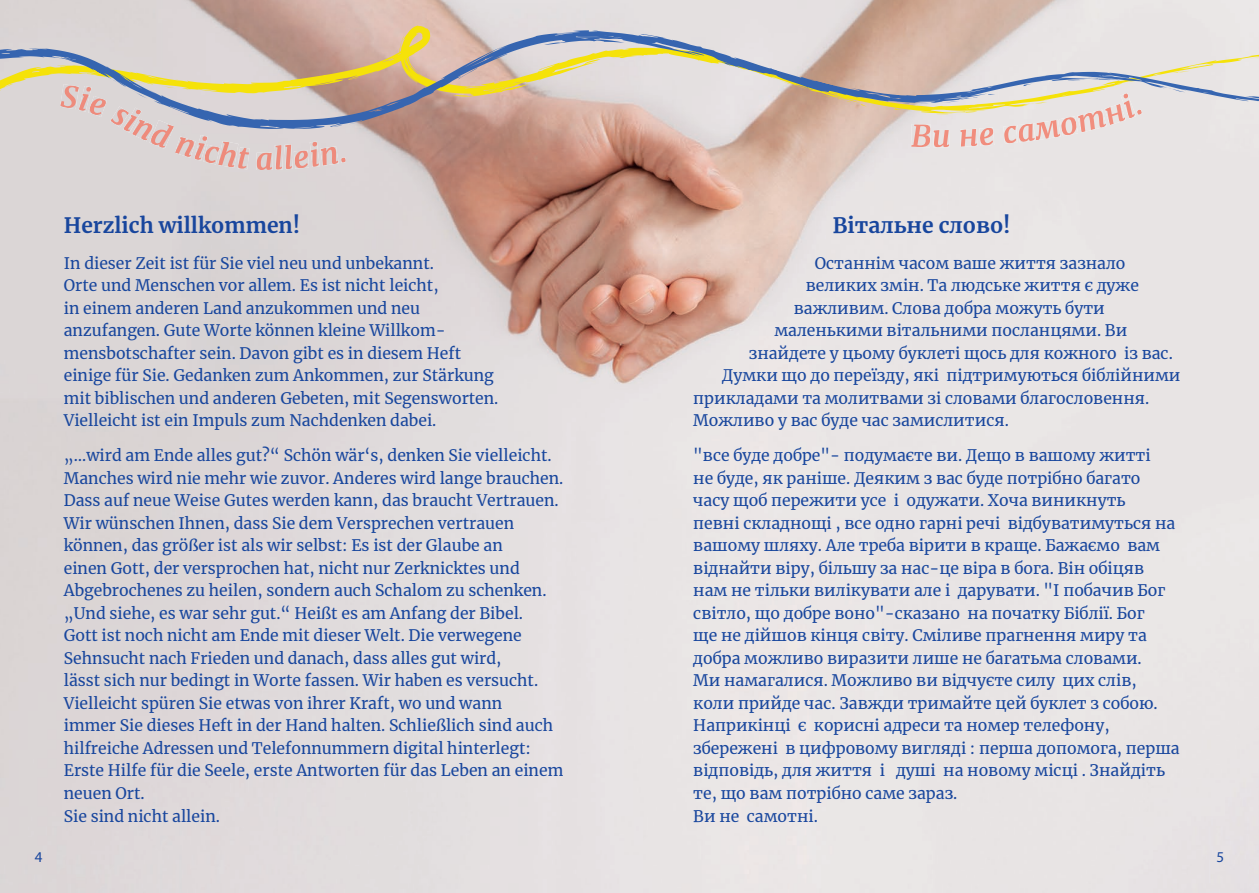
<style>
.page{position:relative;width:1259px;height:893px;background:#fff}
.page>*{position:absolute;margin:0;border:0;box-sizing:border-box;transform-origin:0 0}
.t1{font:700 21px "Merriweather";color:#18469d}
.t2{font:15.75px/22.5px "Merriweather";color:#18469d}
.t3{font:15px "Myriad Pro";color:#18469d}
</style>
<div class="page">
<img style="left:0;top:0;width:1259px;height:893px">
<svg style="left:0;top:26px;width:1259px;height:4px;background:#dbcdc7"></svg>
<svg style="left:0;top:30px;width:1259px;height:99px;background:#d0c5b8"></svg>
<svg style="left:112px;top:79px;width:8px;height:3px"></svg>
<svg style="left:657px;top:47px;width:13px;height:8px"></svg>
<svg style="left:1064px;top:80px;width:16px;height:1px"></svg>
<svg style="left:1023px;top:84px;width:9px;height:2px"></svg>
<svg style="left:941px;top:101px;width:18px;height:2px"></svg>
<svg style="left:894px;top:102px;width:17px;height:8px"></svg>
<svg style="left:456px;top:68px;width:22px;height:11px"></svg>
<svg style="left:132px;top:90px;width:16px;height:9px"></svg>
<img style="left:60px;top:84px;width:19px;height:25px">
<img style="left:79px;top:86px;width:12px;height:26px">
<img style="left:88px;top:96px;width:19px;height:21px">
<img style="left:110px;top:106px;width:19px;height:21px">
<img style="left:123px;top:108px;width:19px;height:25px">
<img style="left:132px;top:119px;width:22px;height:22px">
<img style="left:149px;top:120px;width:25px;height:29px">
<img style="left:175px;top:136px;width:19px;height:22px">
<img style="left:194px;top:135px;width:14px;height:26px">
<img style="left:203px;top:145px;width:15px;height:19px">
<img style="left:218px;top:141px;width:20px;height:27px">
<img style="left:238px;top:147px;width:11px;height:22px">
<img style="left:256px;top:153px;width:16px;height:17px">
<img style="left:275px;top:144px;width:18px;height:26px">
<img style="left:284px;top:144px;width:9px;height:25px">
<img style="left:294px;top:150px;width:15px;height:19px">
<img style="left:310px;top:142px;width:10px;height:25px">
<img style="left:320px;top:146px;width:19px;height:20px">
<svg style="left:341px;top:157px;width:5px;height:6px"></svg>
<img style="left:911px;top:124px;width:19px;height:23px">
<img style="left:933px;top:130px;width:16px;height:17px">
<img style="left:960px;top:129px;width:17px;height:18px">
<img style="left:979px;top:128px;width:15px;height:18px">
<img style="left:1003px;top:125px;width:14px;height:19px">
<img style="left:1017px;top:123px;width:18px;height:19px">
<img style="left:1033px;top:120px;width:27px;height:20px">
<img style="left:1059px;top:116px;width:19px;height:20px">
<img style="left:1077px;top:110px;width:29px;height:23px">
<img style="left:1104px;top:104px;width:21px;height:21px">
<img style="left:1120px;top:93px;width:16px;height:26px">
<svg style="left:1136px;top:109px;width:6px;height:6px"></svg>
<h1 class="t1" style="left:64px;top:211px;width:238px">Herzlich willkommen!</h1>
<p class="t2" style="left:64px;top:251px;width:436px">In dieser Zeit ist für Sie viel neu und unbekannt.<br>Orte und Menschen vor allem. Es ist nicht leicht,<br>in einem anderen Land anzukommen und neu anzufangen. Gute Worte können kleine Willkom&shy;mensbotschafter sein. Davon gibt es in diesem Heft einige für Sie. Gedanken zum Ankommen, zur Stärkung mit biblischen und anderen Gebeten, mit Segensworten.<br>Vielleicht ist ein Impuls zum Nachdenken dabei.</p>
<p class="t2" style="left:64px;top:444px;width:501px">„…wird am Ende alles gut?“ Schön wär‘s, denken Sie vielleicht.<br>Manches wird nie mehr wie zuvor. Anderes wird lange brauchen.<br>Dass auf neue Weise Gutes werden kann, das braucht Vertrauen.<br>Wir wünschen Ihnen, dass Sie dem Versprechen vertrauen können, das größer ist als wir selbst: Es ist der Glaube an<br>einen Gott, der versprochen hat, nicht nur Zerknicktes und Abgebrochenes zu heilen, sondern auch Schalom zu schenken. „Und siehe, es war sehr gut.“ Heißt es am Anfang der Bibel.<br>Gott ist noch nicht am Ende mit dieser Welt. Die verwegene Sehnsucht nach Frieden und danach, dass alles gut wird,<br>lässt sich nur bedingt in Worte fassen. Wir haben es versucht.<br>Vielleicht spüren Sie etwas von ihrer Kraft, wo und wann<br>immer Sie dieses Heft in der Hand halten. Schließlich sind auch hilfreiche Adressen und Telefonnummern digital hinterlegt:<br>Erste Hilfe für die Seele, erste Antworten für das Leben an einem neuen Ort.<br>Sie sind nicht allein.</p>
<h1 class="t1" style="left:833px;top:211px;width:179px">Вітальне слово!</h1>
<p class="t2" style="left:815px;top:251px;width:312px">Останнім часом ваше життя зазнало</p>
<p class="t2" style="left:806px;top:274px;width:335px">великих змін. Та людське життя є дуже</p>
<p class="t2" style="left:794px;top:296px;width:312px">важливим. Слова добра можуть бути</p>
<p class="t2" style="left:774px;top:319px;width:354px">маленькими вітальними посланцями. Ви</p>
<p class="t2" style="left:749px;top:341px;width:425px">знайдете у цьому буклеті щось для кожного із вас.</p>
<p class="t2" style="left:722px;top:364px;width:460px">Думки що до переїзду, які підтримуються біблійними</p>
<p class="t2" style="left:693px;top:386px;width:457px">прикладами та молитвами зі словами благословення.</p>
<p class="t2" style="left:693px;top:409px;width:317px">Можливо у вас буде час замислитися.</p>
<p class="t2" style="left:693px;top:444px;width:488px">"все буде добре"- подумаєте ви. Дещо в вашому житті<br>не буде, як раніше. Деяким з вас буде потрібно багато часу щоб пережити усе і одужати. Хоча виникнуть<br>певні складнощі , все одно гарні речі відбуватимуться на вашому шляху. Але треба вірити в краще. Бажаємо вам віднайти віру, більшу за нас-це віра в бога. Він обіцяв нам не тільки вилікувати але і дарувати. "І побачив Бог світло, що добре воно"-сказано на початку Біблії. Бог<br>ще не дійшов кінця світу. Сміливе прагнення миру та добра можливо виразити лише не багатьма словами.<br>Ми намагалися. Можливо ви відчуєте силу цих слів, коли прийде час. Завжди тримайте цей буклет з собою.<br>Наприкінці є корисні адреси та номер телефону, збережені в цифровому вигляді : перша допомога, перша відповідь, для життя і душі на новому місці . Знайдіть те, що вам потрібно саме зараз.<br>Ви не самотні.</p>
<p class="t3" style="left:35px;top:847px;width:9px">4</p>
<p class="t3" style="left:1216px;top:847px;width:9px">5</p>
</div>
